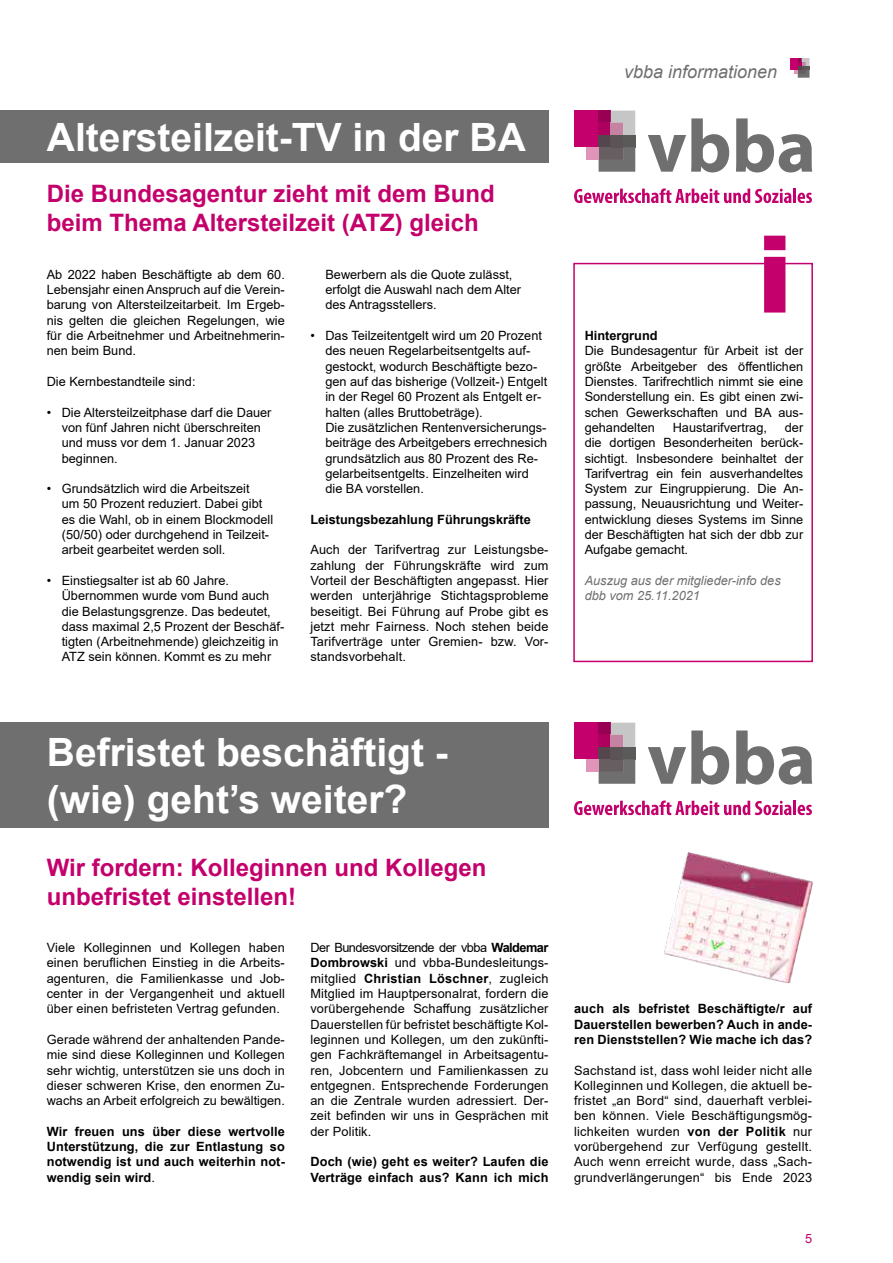
<style>
.page{position:relative;width:893px;height:1263px;background:#fff}
.page>*{position:absolute;margin:0;border:0;box-sizing:border-box;transform-origin:0 0}
.t1{font:700 39px/46.8px "Arial";color:#fff}
.t2{font:700 24px/28.8px "Arial";color:#c3006b}
.t3{font:italic 18px "Arial";color:#706f6f}
.t4{font:12.75px/15.3px "Arial";color:#000;text-align:justify}
.t5{font:700 12.75px/15.3px "Arial";letter-spacing:.01em;color:#000;text-align:justify}
.t6{font:italic 12.75px/15.3px "Arial";color:#706f6f}
.t7{font:12.75px "Arial";color:#c3006b}
.s1{font-weight:400}
.s2{font-weight:700}
</style>
<div class="page">
<div style="left:790px;top:58px;width:8px;height:12px;background:#c3006b"></div>
<svg style="left:794px;top:58px;width:15px;height:20px"></svg>
<div style="left:0;top:111px;width:549px;height:52px;background:#706f6f"></div>
<div style="left:574px;top:111px;width:25px;height:36px;background:#c3006b"></div>
<div style="left:599px;top:111px;width:12px;height:12px;background:#980053"></div>
<div style="left:599px;top:123px;width:12px;height:12px;background:#ae005f"></div>
<div style="left:599px;top:135px;width:12px;height:12px;background:#55454c"></div>
<svg style="left:611px;top:111px;width:24px;height:24px"></svg>
<div style="left:611px;top:135px;width:12px;height:12px;background:#5b5356"></div>
<div style="left:623px;top:135px;width:12px;height:12px;background:#5a5a59"></div>
<svg style="left:599px;top:147px;width:36px;height:25px"></svg>
<div style="left:586px;top:147px;width:13px;height:12px;background:#e094b7"></div>
<svg style="left:648px;top:118px;width:81px;height:54px"></svg>
<svg style="left:736px;top:118px;width:76px;height:54px"></svg>
<svg style="left:574px;top:188px;width:217px;height:15px"></svg>
<hr style="left:793px;top:189px;width:3px;height:14px;background:#c3006b">
<svg style="left:798px;top:193px;width:14px;height:10px"></svg>
<div style="left:0;top:723px;width:549px;height:105px;background:#706f6f"></div>
<div style="left:574px;top:723px;width:25px;height:36px;background:#c3006b"></div>
<div style="left:599px;top:723px;width:12px;height:12px;background:#980053"></div>
<div style="left:599px;top:735px;width:12px;height:12px;background:#ae005f"></div>
<div style="left:599px;top:747px;width:12px;height:12px;background:#55454c"></div>
<svg style="left:611px;top:723px;width:24px;height:24px"></svg>
<div style="left:611px;top:747px;width:12px;height:12px;background:#5b5356"></div>
<div style="left:623px;top:747px;width:12px;height:12px;background:#5a5a59"></div>
<svg style="left:599px;top:759px;width:36px;height:25px"></svg>
<div style="left:586px;top:759px;width:13px;height:12px;background:#e094b7"></div>
<svg style="left:648px;top:730px;width:81px;height:54px"></svg>
<svg style="left:736px;top:730px;width:76px;height:54px"></svg>
<svg style="left:574px;top:800px;width:217px;height:15px"></svg>
<hr style="left:793px;top:801px;width:3px;height:14px;background:#c3006b">
<svg style="left:798px;top:805px;width:14px;height:10px"></svg>
<div style="left:573px;top:263px;width:240px;height:399px;border:2px solid #c3006b"></div>
<svg style="left:764px;top:236px;width:21px;height:77px;background:#c81879"></svg>
<img style="left:664px;top:853px;width:149px;height:129px">
<h1 class="t1" style="left:47px;top:114px;width:480px">Altersteilzeit-TV in der BA</h1>
<h2 class="t2" style="left:47px;top:180px;width:450px">Die Bundesagentur zieht mit dem Bund beim Thema Altersteilzeit (ATZ) gleich</h2>
<p class="t4" style="left:47px;top:267px;width:240px">Ab 2022 haben Beschäftigte ab dem 60.<br>Lebensjahr einen Anspruch auf die Verein&shy;barung von Altersteilzeitarbeit. Im Ergeb&shy;nis gelten die gleichen Regelungen, wie für die Arbeitnehmer und Arbeitnehmerin&shy;nen beim Bund.</p>
<p class="t4" style="left:47px;top:374px;width:150px">Die Kernbestandteile sind:</p>
<p class="t4" style="left:62px;top:404px;width:211px;text-align:left;text-indent:-15px">• Die Altersteilzeitphase darf die Dauer von fünf Jahren nicht überschreiten und muss vor dem 1. Januar 2023 beginnen.</p>
<p class="t4" style="left:62px;top:481px;width:213px;text-align:left;text-indent:-15px">• Grundsätzlich wird die Arbeitszeit<br>um 50 Prozent reduziert. Dabei gibt es die Wahl, ob in einem Blockmodell (50/50) oder durchgehend in Teilzeit&shy;arbeit gearbeitet werden soll.</p>
<p class="t4" style="left:62px;top:573px;width:224px;text-align:left;text-indent:-15px">• Einstiegsalter ist ab 60 Jahre.<br>Übernommen wurde vom Bund auch die Belastungsgrenze. Das bedeutet, dass maximal 2,5 Prozent der Beschäf&shy;tigten (Arbeitnehmende) gleichzeitig in ATZ sein können. Kommt es zu mehr</p>
<p class="t4" style="left:325px;top:267px;width:197px;text-align:left">Bewerbern als die Quote zulässt, erfolgt die Auswahl nach dem Alter des Antragsstellers.</p>
<p class="t4" style="left:325px;top:328px;width:223px;text-align:left;text-indent:-15px">• Das Teilzeitentgelt wird um 20 Prozent des neuen Regelarbeitsentgelts auf&shy;gestockt, wodurch Beschäftigte bezo&shy;gen auf das bisherige (Vollzeit-) Entgelt in der Regel 60 Prozent als Entgelt er&shy;halten (alles Bruttobeträge).<br>Die zusätzlichen Rentenversicherungs&shy;beiträge des Arbeitgebers errechnesich grundsätzlich aus 80 Prozent des Re&shy;gelarbeitsentgelts. Einzelheiten wird die BA vorstellen.</p>
<p class="t5" style="left:310px;top:512px;width:222px">Leistungsbezahlung Führungskräfte</p>
<p class="t4" style="left:310px;top:542px;width:240px">Auch der Tarifvertrag zur Leistungsbe&shy;zahlung der Führungskräfte wird zum Vorteil der Beschäftigten angepasst. Hier werden unterjährige Stichtagsprobleme beseitigt. Bei Führung auf Probe gibt es jetzt mehr Fairness. Noch stehen beide Tarifverträge unter Gremien- bzw. Vor&shy;standsvorbehalt.</p>
<h3 class="t3" style="left:624px;top:60px;width:155px">vbba informationen</h3>
<p class="t5" style="left:585px;top:328px;width:74px">Hintergrund</p>
<p class="t4" style="left:585px;top:343px;width:220px">Die Bundesagentur für Arbeit ist der größte Arbeitgeber des öffentlichen Dienstes. Tarifrechtlich nimmt sie eine Sonderstellung ein. Es gibt einen zwi&shy;schen Gewerkschaften und BA aus&shy;gehandelten</p>
<p class="t4" style="left:673px;top:420px;width:96px">Haustarifvertrag,</p>
<p class="t4" style="left:585px;top:420px;width:220px;text-indent:200px">der die dortigen Besonderheiten berück&shy;sichtigt. Insbesondere beinhaltet der Tarifvertrag ein fein ausverhandeltes System zur Eingruppierung. Die An&shy;passung, Neuausrichtung und Weiter&shy;entwicklung dieses Systems im Sinne der Beschäftigten hat sich der dbb zur Aufgabe gemacht.</p>
<p class="t6" style="left:585px;top:573px;width:198px">Auszug aus der mitglieder-info des dbb vom 25.11.2021</p>
<h1 class="t1" style="left:47px;top:729px;width:402px">Befristet beschäftigt - (wie) geht’s weiter?</h1>
<h2 class="t2" style="left:47px;top:853px;width:441px">Wir fordern: Kolleginnen und Kollegen unbefristet einstellen!</h2>
<p class="t4" style="left:47px;top:940px;width:240px">Viele Kolleginnen und Kollegen haben einen beruflichen Einstieg in die Arbeits&shy;agenturen, die Familienkasse und Job&shy;center in der Vergangenheit und aktuell über einen befristeten Vertrag gefunden.</p>
<p class="t4" style="left:47px;top:1032px;width:240px">Gerade während der anhaltenden Pande&shy;mie sind diese Kolleginnen und Kollegen sehr wichtig, unterstützen sie uns doch in dieser schweren Krise, den enormen Zu&shy;wachs an Arbeit erfolgreich zu bewältigen.</p>
<p class="t5" style="left:47px;top:1124px;width:240px">Wir freuen uns über diese wertvolle Unterstützung, die zur Entlastung so notwendig ist und auch weiterhin not&shy;wendig sein wird<span class="s1">.</span></p>
<p class="t4" style="left:310px;top:940px;width:240px">Der Bundesvorsitzende der vbba <span class="s2">Waldemar Dombrowski</span> und vbba-Bundesleitungs&shy;mitglied <span class="s2">Christian Löschner</span>, zugleich Mitglied im Hauptpersonalrat, fordern die vorübergehende Schaffung zusätzlicher Dauerstellen für befristet beschäftigte Kol&shy;leginnen und Kollegen, um den zukünfti&shy;gen Fachkräftemangel in Arbeitsagentu&shy;ren, Jobcentern und Familienkassen zu entgegnen. Entsprechende Forderungen an die Zentrale wurden adressiert. Der&shy;zeit befinden wir uns in Gesprächen mit der Politik.</p>
<p class="t5" style="left:310px;top:1154px;width:240px">Doch (wie) geht es weiter? Laufen die<br>Verträge einfach aus? Kann ich mich</p>
<p class="t5" style="left:574px;top:1001px;width:240px">auch als befristet Beschäftigte/r auf Dauerstellen bewerben? Auch in ande&shy;ren Dienststellen? Wie mache ich das?</p>
<p class="t4" style="left:574px;top:1062px;width:240px">Sachstand ist, dass wohl leider nicht alle Kolleginnen und Kollegen, die aktuell be&shy;fristet „an Bord“ sind, dauerhaft verblei&shy;ben können. Viele Beschäftigungsmög&shy;lichkeiten wurden <span class="s2">von der Politik</span> nur vorübergehend zur Verfügung gestellt.<br>Auch wenn erreicht wurde, dass „Sach&shy;grundverlängerungen“ bis Ende 2023</p>
<p class="t7" style="left:805px;top:1229px;width:9px">5</p>
</div>
